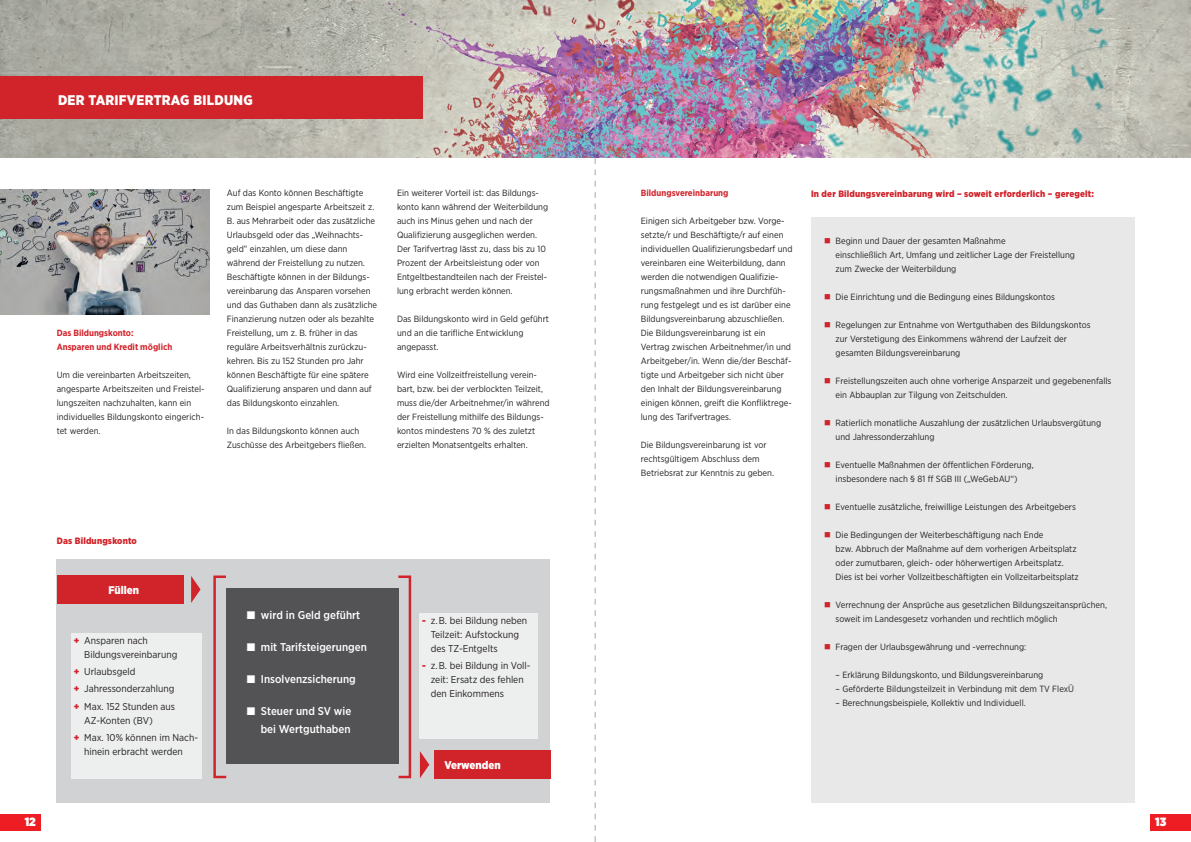
<style>
.page{position:relative;width:1191px;height:842px;background:#fff}
.page>*{position:absolute;margin:0;border:0;box-sizing:border-box;transform-origin:0 0}
.t1{font:900 14px "Gotham Narrow";letter-spacing:.02em;color:#fff}
.t2{font:900 12px "Gotham Narrow";color:#fff}
.t3{font:500 11.3px/18px "Gotham Narrow";color:#fff;text-align:right}
.t4{font:900 11.2px "Gotham Narrow";color:#fff}
.t5{font:9.9px/14px "Gotham Narrow";color:#231f20}
.t6{font:900 9.2px "Gotham Narrow";letter-spacing:.02em;color:#d1232a}
.t7{font:9px/14px "Gotham Narrow";color:#231f20}
.t8{font:700 9px/14px "Gotham Narrow";color:#d1232a}
.s1{font-weight:900;color:#d1232a}
.s2{font-family:"The Sans Extra Bold Expert";font-weight:400}
.s3{color:#d1232a}
</style>
<div class="page">
<div style="left:57px;top:559px;width:493px;height:243px;background:#d1d2d4"></div>
<div style="left:811px;top:217px;width:323px;height:585px;background:#e8e8e9"></div>
<img style="left:0;top:0;width:1191px;height:157px">
<div style="left:57px;top:575px;width:126px;height:29px;background:#d1232a"></div>
<div style="left:434px;top:750px;width:116px;height:28px;background:#d1232a"></div>
<div style="left:226px;top:588px;width:172px;height:176px;background:#535355"></div>
<div style="left:419px;top:613px;width:118px;height:126px;background:#edeeee"></div>
<div style="left:71px;top:633px;width:131px;height:146px;background:#edeeee"></div>
<div style="left:213px;top:575px;width:14px;height:203px;border:2px solid #d1232a"></div>
<div style="left:397px;top:575px;width:14px;height:203px;border:2px solid #d1232a"></div>
<svg style="left:191px;top:576px;width:9px;height:27px"></svg>
<svg style="left:420px;top:751px;width:9px;height:27px"></svg>
<div style="left:0;top:77px;width:422px;height:42px;background:#d1232a"></div>
<img style="left:0;top:190px;width:210px;height:125px">
<div style="left:0;top:814px;width:41px;height:16px;background:#ee1d23"></div>
<div style="left:1150px;top:814px;width:41px;height:16px;background:#ee1d23"></div>
<svg style="left:595px;top:0;width:1px;height:842px"></svg>
<h1 class="t1" style="left:58px;top:91px;width:196px">DER TARIFVERTRAG BILDUNG</h1>
<p class="t8" style="left:57px;top:326px;width:117px">Das Bildungskonto:<br>Ansparen und Kredit möglich</p>
<p class="t7" style="left:57px;top:368px;width:149px">Um die vereinbarten Arbeitszeiten, angesparte Arbeitszeiten und Freistel&shy;lungszeiten nachzuhalten, kann ein individuelles Bildungskonto eingerich&shy;tet werden.</p>
<p class="t7" style="left:227px;top:186px;width:152px">Auf das Konto können Beschäftigte zum Beispiel angesparte Arbeitszeit z.<br>B. aus Mehrarbeit oder das zusätzliche Urlaubsgeld oder das „Weihnachts&shy;geld” einzahlen, um diese dann während der Freistellung zu nutzen.<br>Beschäftigte können in der Bildungs&shy;vereinbarung das Ansparen vorsehen und das Guthaben dann als zusätzliche Finanzierung nutzen oder als bezahlte Freistellung, um z. B. früher in das reguläre Arbeitsverhältnis zurückzu&shy;kehren. Bis zu 152 Stunden pro Jahr können Beschäftigte für eine spätere Qualifizierung ansparen und dann auf das Bildungskonto einzahlen.</p>
<p class="t7" style="left:227px;top:424px;width:141px">In das Bildungskonto können auch<br>Zuschüsse des Arbeitgebers fließen.</p>
<p class="t7" style="left:397px;top:186px;width:153px">Ein weiterer Vorteil ist: das Bildungs&shy;konto kann während der Weiterbildung auch ins Minus gehen und nach der Qualifizierung ausgeglichen werden.<br>Der Tarifvertrag lässt zu, dass bis zu 10<br>Prozent der Arbeitsleistung oder von Entgeltbestandteilen nach der Freistel&shy;lung erbracht werden können.</p>
<p class="t7" style="left:397px;top:312px;width:153px">Das Bildungskonto wird in Geld geführt und an die tarifliche Entwicklung angepasst.</p>
<p class="t7" style="left:397px;top:368px;width:154px">Wird eine Vollzeitfreistellung verein&shy;bart, bzw. bei der verblockten Teilzeit, muss die/der Arbeitnehmer/in während der Freistellung mithilfe des Bildungs&shy;kontos mindestens 70 % des zuletzt erzielten Monatsentgelts erhalten.</p>
<p class="t6" style="left:57px;top:535px;width:82px">Das Bildungskonto</p>
<p class="t4" style="left:108px;top:582px;width:32px">Füllen</p>
<p class="t5" style="left:84px;top:633px;width:95px;text-indent:-11px"><span class="s1">+</span> Ansparen nach<br>Bildungsvereinbarung</p>
<p class="t5" style="left:74px;top:663px;width:103px;line-height:17.3px"><span class="s1">+</span> Urlaubsgeld<br><span class="s1">+</span> Jahressonderzahlung <span class="s1">+</span> Max. 152 Stunden aus</p>
<p class="t5" style="left:74px;top:711px;width:126px;line-height:17.3px;text-indent:11px">AZ-Konten (BV)<br><span class="s1">+</span> Max. 10% können im Nach-</p>
<p class="t5" style="left:84px;top:744px;width:100px">hinein erbracht werden</p>
<p class="t3" style="left:246px;top:605px;width:116px"><span class="s2">ó</span> wird in Geld geführt</p>
<p class="t3" style="left:246px;top:637px;width:122px"><span class="s2">ó</span> mit Tarifsteigerungen</p>
<p class="t3" style="left:246px;top:669px;width:111px"><span class="s2">ó</span> Insolvenzsicherung</p>
<p class="t3" style="left:246px;top:701px;width:107px"><span class="s2">ó</span> Steuer und SV wie bei Wertguthaben</p>
<p class="t5" style="left:431px;top:613px;width:98px;text-indent:-9px"><span class="s1">-</span> z. B. bei Bildung neben<br>Teilzeit: Aufstockung des TZ-Entgelts</p>
<p class="t5" style="left:431px;top:658px;width:101px;text-indent:-9px"><span class="s1">-</span> z. B. bei Bildung in Voll&shy;zeit: Ersatz des fehlen den Einkommens</p>
<p class="t4" style="left:444px;top:757px;width:58px">Verwenden</p>
<p class="t8" style="left:641px;top:186px;width:89px">Bildungsvereinbarung</p>
<p class="t7" style="left:641px;top:214px;width:153px">Einigen sich Arbeitgeber bzw. Vorge&shy;setzte/r und Beschäftigte/r auf einen individuellen Qualifizierungsbedarf und vereinbaren eine Weiterbildung, dann werden die notwendigen Qualifizie&shy;rungsmaßnahmen und ihre Durchfüh&shy;rung festgelegt und es ist darüber eine Bildungsvereinbarung abzuschließen.<br>Die Bildungsvereinbarung ist ein Vertrag zwischen Arbeitnehmer/in und Arbeitgeber/in. Wenn die/der Beschäf&shy;tigte und Arbeitgeber sich nicht über den Inhalt der Bildungsvereinbarung einigen können, greift die Konfliktrege&shy;lung des Tarifvertrages.</p>
<p class="t7" style="left:641px;top:438px;width:135px">Die Bildungsvereinbarung ist vor rechtsgültigem Abschluss dem<br>Betriebsrat zur Kenntnis zu geben.</p>
<p class="t6" style="left:811px;top:188px;width:284px">In der Bildungsvereinbarung wird – soweit erforderlich – geregelt:</p>
<p class="t7" style="left:835px;top:234px;width:241px;text-indent:-11px"><span class="s3">■</span> Beginn und Dauer der gesamten Maßnahme<br>einschließlich Art, Umfang und zeitlicher Lage der Freistellung zum Zwecke der Weiterbildung</p>
<p class="t7" style="left:824px;top:290px;width:232px"><span class="s3">■</span> Die Einrichtung und die Bedingung eines Bildungskontos</p>
<p class="t7" style="left:835px;top:318px;width:256px;text-indent:-11px"><span class="s3">■</span> Regelungen zur Entnahme von Wertguthaben des Bildungskontos zur Verstetigung des Einkommens während der Laufzeit der gesamten Bildungsvereinbarung</p>
<p class="t7" style="left:835px;top:374px;width:277px;text-indent:-11px"><span class="s3">■</span> Freistellungszeiten auch ohne vorherige Ansparzeit und gegebenenfalls ein Abbauplan zur Tilgung von Zeitschulden.</p>
<p class="t7" style="left:835px;top:416px;width:267px;text-indent:-11px"><span class="s3">■</span> Ratierlich monatliche Auszahlung der zusätzlichen Urlaubsvergütung und Jahressonderzahlung</p>
<p class="t7" style="left:824px;top:458px;width:211px;text-align:center"><span class="s3">■</span> Eventuelle Maßnahmen der öffentlichen Förderung, insbesondere nach § 81 ff SGB III („WeGebAU“)</p>
<p class="t7" style="left:824px;top:500px;width:253px"><span class="s3">■</span> Eventuelle zusätzliche, freiwillige Leistungen des Arbeitgebers</p>
<p class="t7" style="left:835px;top:528px;width:245px;text-indent:-11px"><span class="s3">■</span> Die Bedingungen der Weiterbeschäftigung nach Ende<br>bzw. Abbruch der Maßnahme auf dem vorherigen Arbeitsplatz oder zumutbaren, gleich- oder höherwertigen Arbeitsplatz.<br>Dies ist bei vorher Vollzeitbeschäftigten ein Vollzeitarbeitsplatz</p>
<p class="t7" style="left:835px;top:598px;width:273px;text-indent:-11px"><span class="s3">■</span> Verrechnung der Ansprüche aus gesetzlichen Bildungszeitansprüchen, soweit im Landesgesetz vorhanden und rechtlich möglich</p>
<p class="t7" style="left:824px;top:640px;width:204px"><span class="s3">■</span> Fragen der Urlaubsgewährung und -verrechnung:</p>
<p class="t7" style="left:835px;top:668px;width:209px">– Erklärung Bildungskonto, und Bildungsvereinbarung</p>
<p class="t7" style="left:835px;top:682px;width:240px">– Geförderte Bildungsteilzeit in Verbindung mit dem TV FlexÜ</p>
<p class="t7" style="left:835px;top:696px;width:192px">– Berechnungsbeispiele, Kollektiv und Individuell.</p>
<h2 class="t2" style="left:25px;top:814px;width:13px">12</h2>
<h2 class="t2" style="left:1155px;top:814px;width:13px">13</h2>
</div>
